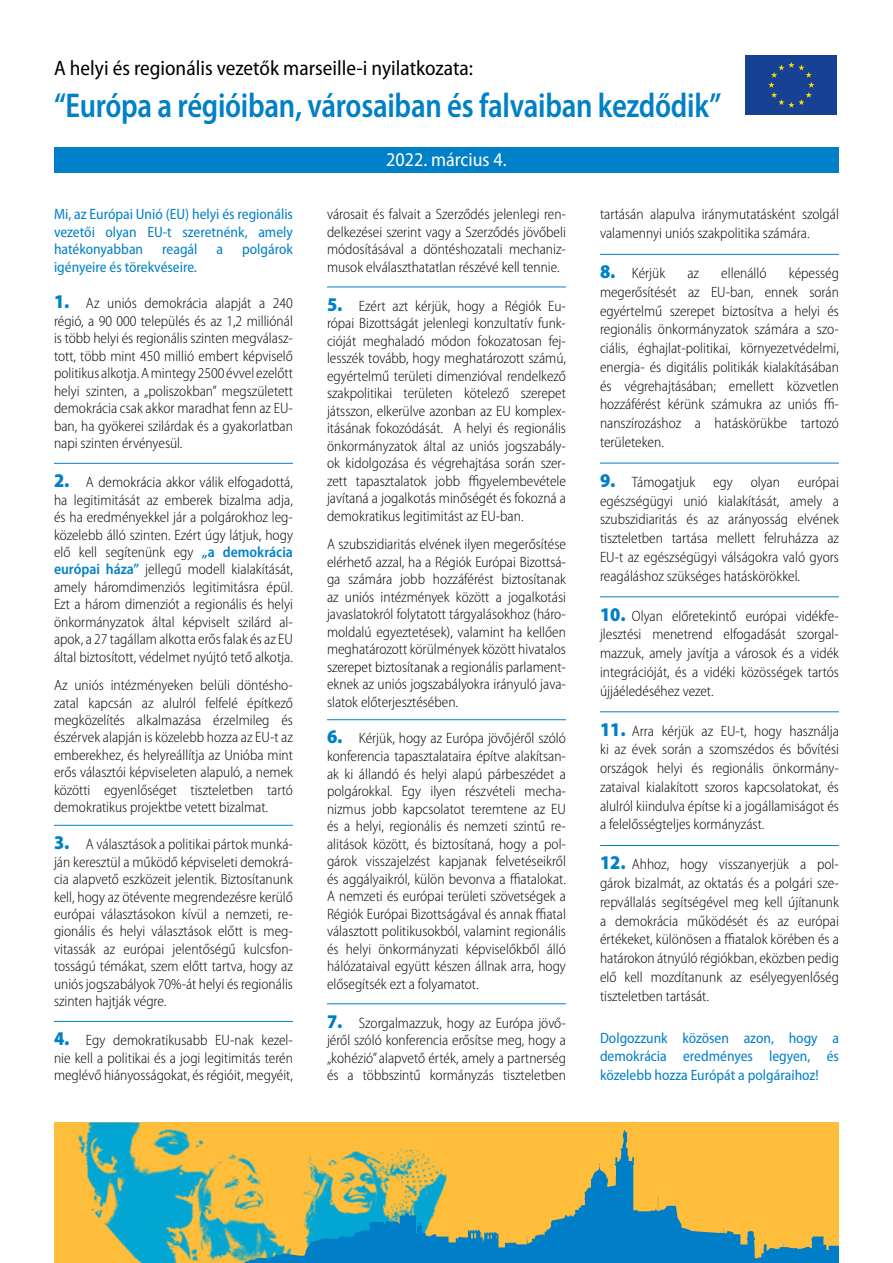
<style>
.page{position:relative;width:893px;height:1263px;background:#fff}
.page>*{position:absolute;margin:0;border:0;box-sizing:border-box;transform-origin:0 0}
.t1{font:600 semi-condensed 34.5px "Myriad Pro";letter-spacing:-.01em;color:#0080c7;scale:.9 1}
.t2{font:semi-condensed 21px "Myriad Pro";color:#000}
.t3{font:semi-condensed 19.5px "Myriad Pro";color:#fff}
.t4{font:300 semi-condensed 15px/17.5px "Myriad Pro";color:#000;text-align:justify}
.t5{font:semi-condensed 15px/17.4px "Myriad Pro";color:#0080c7;text-align:justify}
.s1{font-weight:900;font-size:19.5px;color:#0080c7}
.s2{font-weight:600;color:#0080c7}
</style>
<div class="page">
<div style="left:54px;top:1122px;width:785px;height:141px;background:#febd3b"></div>
<img style="left:78px;top:1122px;width:214px;height:131px">
<svg style="left:303px;top:1130px;width:536px;height:133px"></svg>
<svg style="left:130px;top:1253px;width:243px;height:10px"></svg>
<div style="left:54px;top:147px;width:785px;height:26px;background:#0080c7"></div>
<hr style="left:54px;top:463px;width:239px;height:1px;background:#0080c7">
<hr style="left:54px;top:825px;width:239px;height:1px;background:#0080c7">
<hr style="left:54px;top:1021px;width:239px;height:1px;background:#0080c7">
<hr style="left:327px;top:287px;width:239px;height:1px;background:#0080c7">
<hr style="left:327px;top:719px;width:239px;height:1px;background:#0080c7">
<hr style="left:327px;top:1003px;width:239px;height:1px;background:#0080c7">
<hr style="left:600px;top:254px;width:239px;height:1px;background:#0080c7">
<hr style="left:600px;top:463px;width:239px;height:1px;background:#0080c7">
<hr style="left:600px;top:596px;width:239px;height:1px;background:#0080c7">
<hr style="left:600px;top:711px;width:239px;height:1px;background:#0080c7">
<hr style="left:600px;top:845px;width:239px;height:1px;background:#0080c7">
<svg style="left:745px;top:55px;width:1px;height:60px"></svg>
<div style="left:746px;top:55px;width:91px;height:60px;background:#164194"></div>
<svg style="left:768px;top:62px;width:46px;height:46px"></svg>
<h2 class="t2" style="left:54px;top:57px;width:421px">A helyi és regionális vezetők marseille-i nyilatkozata:</h2>
<h1 class="t1" style="left:54px;top:86px;width:743px">“Európa a régióiban, városaiban és falvaiban kezdődik”</h1>
<h3 class="t3" style="left:386px;top:149px;width:122px">2022. március 4.</h3>
<p class="t5" style="left:54px;top:206px;width:240px">Mi, az Európai Unió (EU) helyi és regionális vezetői olyan EU-t szeretnénk, amely hatékonyabban</p>
<p class="t5" style="left:162px;top:241px;width:37px">reagál</p>
<p class="t5" style="left:217px;top:241px;width:8px">a</p>
<p class="t5" style="left:242px;top:241px;width:52px">polgárok</p>
<p class="t5" style="left:54px;top:258px;width:144px">igényeire és törekvéseire.</p>
<p class="t4" style="left:54px;top:295px;width:240px"><span class="s1">1.</span> Az uniós demokrácia alapját a 240 régió, a 90 000 település és az 1,2 milliónál is több helyi és regionális szinten megválasz&shy;tott, több mint 450 millió embert képviselő politikus alkotja. A mintegy 2500 évvel ezelőtt helyi szinten, a „poliszokban” megszületett demokrácia csak akkor maradhat fenn az EU&shy;ban, ha gyökerei szilárdak és a gyakorlatban napi szinten érvényesül.</p>
<p class="t4" style="left:54px;top:474px;width:240px"><span class="s1">2.</span> A demokrácia akkor válik elfogadottá, ha legitimitását az emberek bizalma adja, és ha eredményekkel jár a polgárokhoz leg&shy;közelebb álló szinten. Ezért úgy látjuk, hogy elő kell segítenünk egy <span class="s2">„a demokrácia európai háza”</span> jellegű modell kialakítását, amely háromdimenziós legitimitásra épül.<br>Ezt a három dimenziót a regionális és helyi önkormányzatok által képviselt szilárd al&shy;apok, a 27 tagállam alkotta erős falak és az EU által biztosított, védelmet nyújtó tető alkotja.</p>
<p class="t4" style="left:54px;top:676px;width:240px">Az uniós intézményeken belüli döntésho&shy;zatal kapcsán az alulról felfelé építkező megközelítés alkalmazása érzelmileg és észérvek alapján is közelebb hozza az EU-t az emberekhez, és helyreállítja az Unióba mint erős választói képviseleten alapuló, a nemek közötti egyenlőséget tiszteletben tartó demokratikus projektbe vetett bizalmat.</p>
<p class="t4" style="left:54px;top:835px;width:240px"><span class="s1">3.</span> A választások a politikai pártok munká&shy;ján keresztül a működő képviseleti demokrá&shy;cia alapvető eszközeit jelentik. Biztosítanunk kell, hogy az ötévente megrendezésre kerülő európai választásokon kívül a nemzeti, re&shy;gionális és helyi választások előtt is meg&shy;vitassák az európai jelentőségű kulcsfon&shy;tosságú témákat, szem előtt tartva, hogy az uniós jogszabályok 70%-át helyi és regionális szinten hajtják végre.</p>
<p class="t4" style="left:54px;top:1032px;width:240px"><span class="s1">4.</span> Egy demokratikusabb EU-nak kezel&shy;nie kell a politikai és a jogi legitimitás terén meglévő hiányosságokat, és régióit, megyéit,</p>
<p class="t4" style="left:327px;top:206px;width:240px">városait és falvait a Szerződés jelenlegi ren&shy;delkezései szerint vagy a Szerződés jövőbeli módosításával a döntéshozatali mechaniz&shy;musok elválaszthatatlan részévé kell tennie.</p>
<p class="t4" style="left:327px;top:297px;width:240px"><span class="s1">5.</span> Ezért azt kérjük, hogy a Régiók Eu&shy;rópai Bizottságát jelenlegi konzultatív funk&shy;cióját meghaladó módon fokozatosan fej&shy;lesszék tovább, hogy meghatározott számú, egyértelmű területi dimenzióval rendelkező szakpolitikai területen kötelező szerepet játsszon, elkerülve azonban az EU komplex&shy;itásának fokozódását. A helyi és regionális önkormányzatok által az uniós jogszabály&shy;ok kidolgozása és végrehajtása során szer&shy;zett tapasztalatok jobb figyelembevétele javítaná a jogalkotás minőségét és fokozná a demokratikus legitimitást az EU-ban.</p>
<p class="t4" style="left:327px;top:536px;width:240px">A szubszidiaritás elvének ilyen megerősítése elérhető azzal, ha a Régiók Európai Bizottsá&shy;ga számára jobb hozzáférést biztosítanak az uniós intézmények között a jogalkotási javaslatokról folytatott tárgyalásokhoz (háro&shy;moldalú egyeztetések), valamint ha kellően meghatározott körülmények között hivatalos szerepet biztosítanak a regionális parlament&shy;eknek az uniós jogszabályokra irányuló java&shy;slatok előterjesztésében.</p>
<p class="t4" style="left:327px;top:730px;width:240px"><span class="s1">6.</span> Kérjük, hogy az Európa jövőjéről szóló konferencia tapasztalataira építve alakítsan&shy;ak ki állandó és helyi alapú párbeszédet a polgárokkal. Egy ilyen részvételi mecha&shy;nizmus jobb kapcsolatot teremtene az EU és a helyi, regionális és nemzeti szintű re&shy;alitások között, és biztosítaná, hogy a pol&shy;gárok visszajelzést kapjanak felvetéseikről és aggályaikról, külön bevonva a fiatalokat.<br>A nemzeti és európai területi szövetségek a Régiók Európai Bizottságával és annak fiatal választott politikusokból, valamint regionális és helyi önkormányzati képviselőkből álló hálózataival együtt készen állnak arra, hogy elősegítsék ezt a folyamatot.</p>
<p class="t4" style="left:327px;top:1014px;width:240px"><span class="s1">7.</span> Szorgalmazzuk, hogy az Európa jövő&shy;jéről szóló konferencia erősítse meg, hogy a „kohézió” alapvető érték, amely a partnerség és a többszintű kormányzás tiszteletben</p>
<p class="t4" style="left:600px;top:205px;width:240px;line-height:18.8px">tartásán alapulva iránymutatásként szolgál valamennyi uniós szakpolitika számára.</p>
<p class="t4" style="left:600px;top:265px;width:67px"><span class="s1">8.</span> Kérjük</p>
<p class="t4" style="left:687px;top:265px;width:13px">az</p>
<p class="t4" style="left:721px;top:265px;width:47px">ellenálló</p>
<p class="t4" style="left:600px;top:264px;width:240px;line-height:18.8px;text-indent:189px">képesség megerősítését az EU-ban, ennek során egyértelmű szerepet biztosítva a helyi és regionális önkormányzatok számára a szo&shy;ciális, éghajlat-politikai, környezetvédelmi, energia- és digitális politikák kialakításában és végrehajtásában; emellett közvetlen hozzáférést kérünk számukra az uniós fi&shy;nanszírozáshoz a hatáskörükbe tartozó területeken.</p>
<p class="t4" style="left:600px;top:473px;width:240px;line-height:18.8px"><span class="s1">9.</span> Támogatjuk egy olyan európai egészségügyi unió kialakítását, amely a szubszidiaritás és az arányosság elvének tiszteletben tartása mellett felruházza az EU-t az egészségügyi válságokra való gyors reagáláshoz szükséges hatáskörökkel.</p>
<p class="t4" style="left:600px;top:606px;width:240px;line-height:18.8px"><span class="s1">10.</span> Olyan előretekintő európai vidékfe&shy;jlesztési menetrend elfogadását szorgal&shy;mazzuk, amely javítja a városok és a vidék integrációját, és a vidéki közösségek tartós újjáéledéséhez vezet.</p>
<p class="t4" style="left:600px;top:721px;width:240px;line-height:18.8px"><span class="s1">11.</span> Arra kérjük az EU-t, hogy használja ki az évek során a szomszédos és bővítési országok helyi és regionális önkormány&shy;zataival kialakított szoros kapcsolatokat, és alulról kiindulva építse ki a jogállamiságot és a felelősségteljes kormányzást.</p>
<p class="t4" style="left:600px;top:855px;width:240px;line-height:18.8px"><span class="s1">12.</span> Ahhoz, hogy visszanyerjük a pol&shy;gárok bizalmát, az oktatás és a polgári sze&shy;repvállalás segítségével meg kell újítanunk a demokrácia működését és az európai értékeket, különösen a fiatalok körében és a határokon átnyúló régiókban, eközben pedig elő kell mozdítanunk az esélyegyenlőség tiszteletben tartását.</p>
<p class="t5" style="left:600px;top:1028px;width:240px;line-height:18.8px">Dolgozzunk közösen azon, hogy a demokrácia eredményes legyen, és közelebb hozza Európát a polgáraihoz!</p>
</div>
